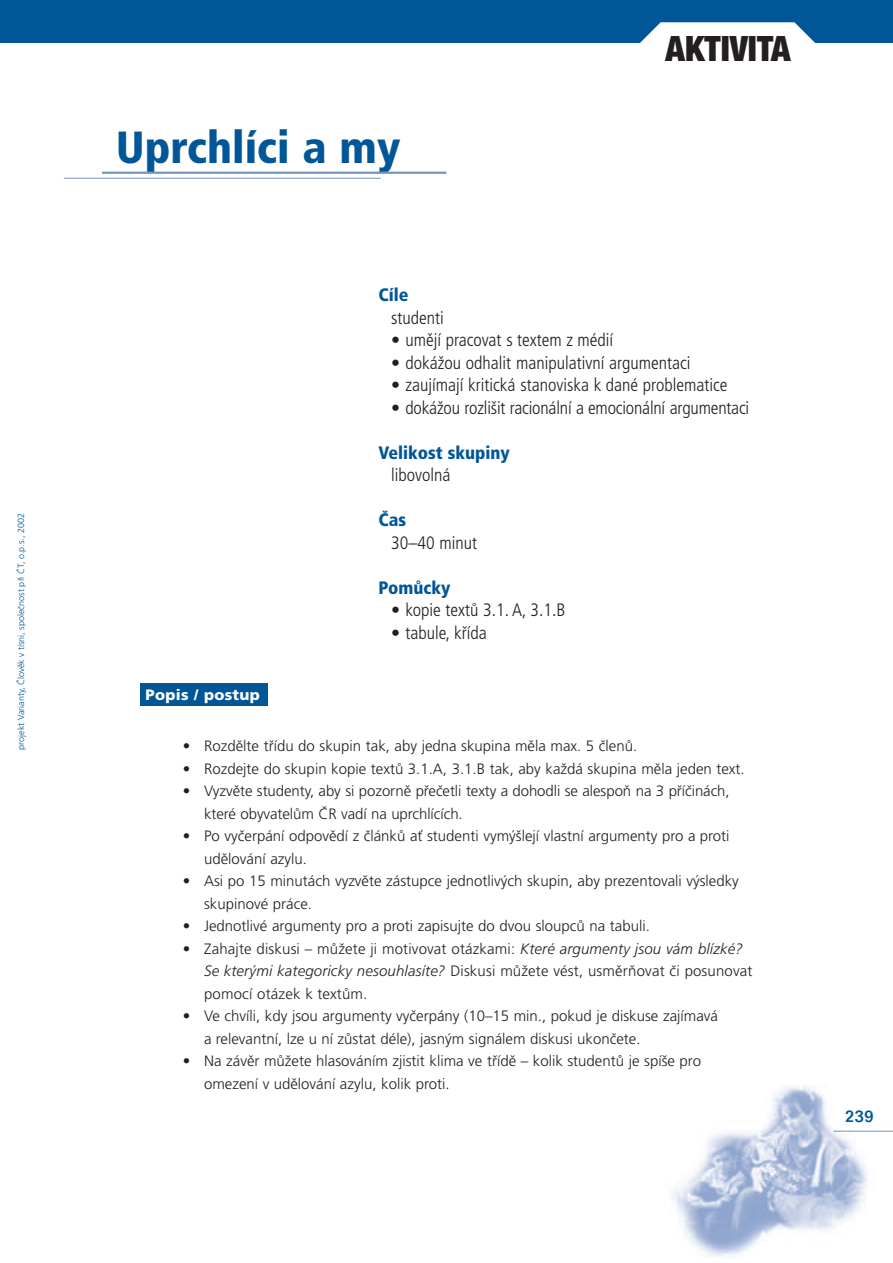
<style>
.page{position:relative;width:893px;height:1263px;background:#fff}
.page>*{position:absolute;margin:0;border:0;box-sizing:border-box;transform-origin:0 0}
.t1{font:900 condensed 45px "Frutiger CE";color:#015698}
.t2{font:900 condensed 34.95px "Helvetica Neue CE";color:#231f20}
.t3{font:300 condensed 18px "Frutiger CE";color:#231f20}
.t4{font:900 condensed 18px "Frutiger CE";color:#015698}
.t5{font:500 18px "Folio TEE";color:#015698}
.t6{font:300 15px/22.5px "Frutiger CE";color:#231f20}
.t7{font:900 15px "Frutiger CE";letter-spacing:.02em;color:#fff}
.t8{font:300 9px "Frutiger CE";color:#015698}
.s1{font-style:italic}
</style>
<div class="page">
<img style="left:672px;top:1086px;width:221px;height:170px">
<hr style="left:833px;top:1131px;width:60px;height:1px;background:#7593c2">
<div style="left:140px;top:684px;width:128px;height:22px;background:#015698"></div>
<hr style="left:64px;top:178px;width:317px;height:1px;background:#7593c2">
<hr style="left:102px;top:172px;width:344px;height:2px;background:#7593c2">
<div style="left:0;top:0;width:893px;height:43px;background:#015698"></div>
<svg style="left:640px;top:22px;width:175px;height:21px;background:#dee9f1"></svg>
<p class="t8" style="left:16px;top:749px;width:238px;rotate:-90deg">projekt Varianty, Člověk v tísni, společnost při ČT, o.p.s., 2002</p>
<h1 class="t1" style="left:116px;top:122px;width:286px">Uprchlíci a my</h1>
<h2 class="t2" style="left:666px;top:29px;width:127px">AKTIVITA</h2>
<p class="t7" style="left:146px;top:686px;width:116px">Popis / postup</p>
<p class="t4" style="left:378px;top:284px;width:32px">Cíle</p>
<p class="t3" style="left:391px;top:307px;width:54px">studenti</p>
<p class="t3" style="left:391px;top:329px;width:223px">• umějí pracovat s textem z médií</p>
<p class="t3" style="left:391px;top:352px;width:301px">• dokážou odhalit manipulativní argumentaci</p>
<p class="t3" style="left:391px;top:374px;width:338px">• zaujímají kritická stanoviska k dané problematice</p>
<p class="t3" style="left:391px;top:397px;width:360px">• dokážou rozlišit racionální a emocionální argumentaci</p>
<p class="t4" style="left:378px;top:442px;width:133px">Velikost skupiny</p>
<p class="t3" style="left:391px;top:464px;width:61px">libovolná</p>
<p class="t4" style="left:378px;top:509px;width:29px">Čas</p>
<p class="t3" style="left:391px;top:532px;width:88px">30–40 minut</p>
<p class="t4" style="left:378px;top:577px;width:74px">Pomůcky</p>
<p class="t3" style="left:391px;top:599px;width:176px">• kopie textů 3.1. A, 3.1.B</p>
<p class="t3" style="left:391px;top:622px;width:97px">• tabule, křída</p>
<p class="t6" style="left:183px;top:734px;width:456px">• Rozdělte třídu do skupin tak, aby jedna skupina měla max. 5 členů.</p>
<p class="t6" style="left:183px;top:757px;width:563px">• Rozdejte do skupin kopie textů 3.1.A, 3.1.B tak, aby každá skupina měla jeden text.</p>
<p class="t6" style="left:204px;top:779px;width:527px;text-indent:-21px">• Vyzvěte studenty, aby si pozorně přečetli texty a dohodli se alespoň na 3 příčinách, které obyvatelům ČR vadí na uprchlících.</p>
<p class="t6" style="left:204px;top:824px;width:527px;text-indent:-21px">• Po vyčerpání odpovědí z článků ať studenti vymýšlejí vlastní argumenty pro a proti udělování azylu.</p>
<p class="t6" style="left:204px;top:869px;width:536px;text-indent:-21px">• Asi po 15 minutách vyzvěte zástupce jednotlivých skupin, aby prezentovali výsledky skupinové práce.</p>
<p class="t6" style="left:183px;top:914px;width:469px">• Jednotlivé argumenty pro a proti zapisujte do dvou sloupců na tabuli.</p>
<p class="t6" style="left:204px;top:937px;width:550px;text-indent:-21px">• Zahajte diskusi – můžete ji motivovat otázkami: <span class="s1">Které argumenty jsou vám blízké?<br>Se kterými kategoricky nesouhlasíte?</span> Diskusi můžete vést, usměrňovat či posunovat pomocí otázek k textům.</p>
<p class="t6" style="left:204px;top:1004px;width:515px;text-indent:-21px">• Ve chvíli, kdy jsou argumenty vyčerpány (10–15 min., pokud je diskuse zajímavá a relevantní, lze u ní zůstat déle), jasným signálem diskusi ukončete.</p>
<p class="t6" style="left:204px;top:1049px;width:498px;text-indent:-21px">• Na závěr můžete hlasováním zjistit klima ve třídě – kolik studentů je spíše pro omezení v udělování azylu, kolik proti.</p>
<p class="t5" style="left:845px;top:1106px;width:31px">239</p>
</div>
